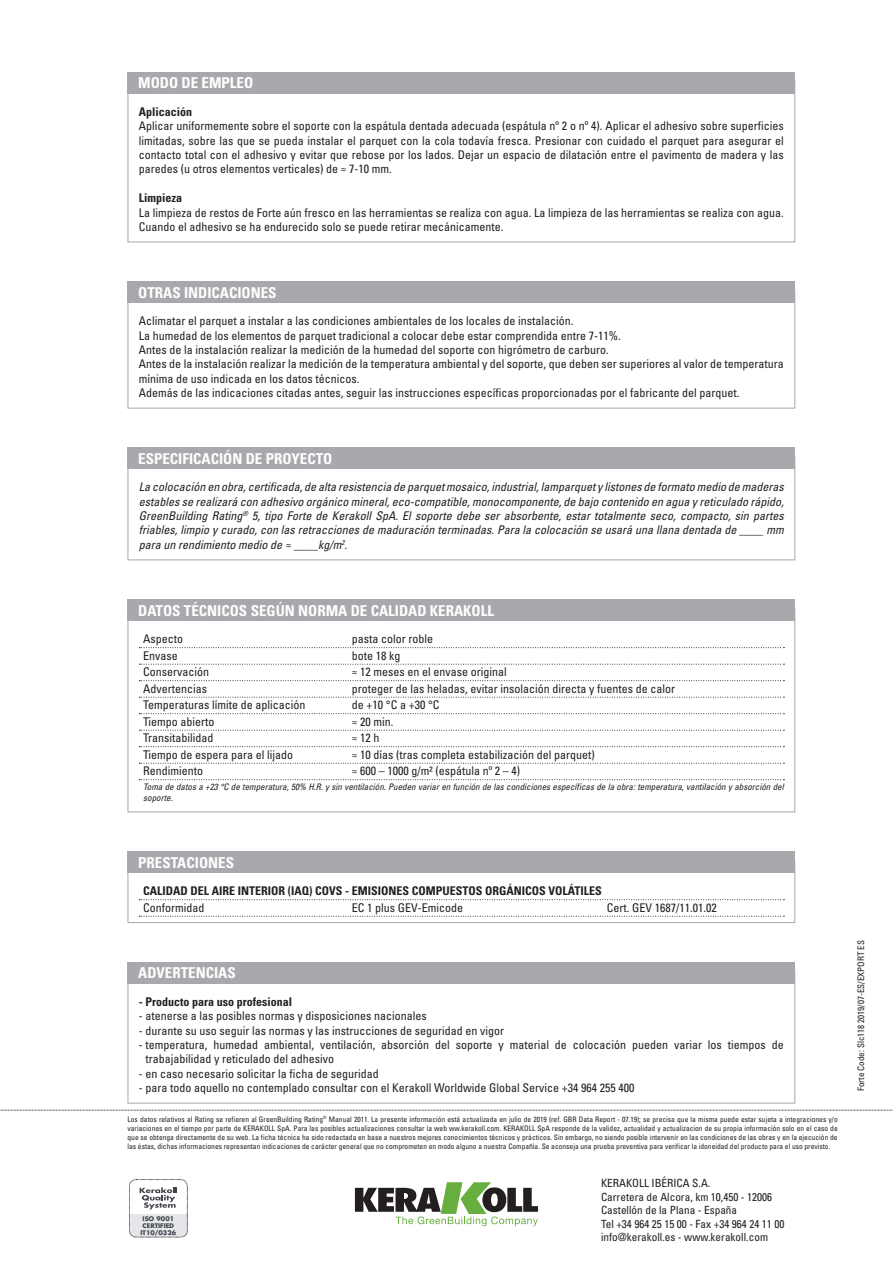
<style>
.page{position:relative;width:893px;height:1263px;background:#fff}
.page>*{position:absolute;margin:0;border:0;box-sizing:border-box;transform-origin:0 0}
.t1{font:700 condensed 15px "Univers LT Std";color:#fff}
.t2{font:condensed 12px/14.4px "Univers LT Std";color:#231f20}
.t3{font:italic condensed 12px/14.4px "Univers LT Std";color:#231f20;text-align:justify}
.t4{font:700 condensed 12px "Univers LT Std";color:#231f20}
.t5{font:condensed 11.25px/13.5px "Univers LT Std";color:#231f20}
.t6{font:italic condensed 9px/10.8px "Univers LT Std";color:#231f20}
.t7{font:condensed 9px "Univers LT Std";color:#231f20}
.t8{font:condensed 7.5px/9px "Univers LT Std";color:#231f20;text-align:justify}
.t9{font:700 6.3px/7.5px "Futura Std";color:#40444a;text-align:center}
</style>
<div class="page">
<svg style="left:0;top:1110px;width:893px;height:1px"></svg>
<svg style="left:355px;top:1182px;width:183px;height:44px"></svg>
<div style="left:129px;top:1179px;width:59px;height:58px;border:1px dashed #0f0c12;border-radius:7px"></div>
<svg style="left:129px;top:1187px;width:58px;height:50px"></svg>
<div style="left:128px;top:72px;width:667px;height:22px;background:#a8a9ad"></div>
<div style="left:128px;top:290px;width:667px;height:118px;border:1px solid #a8a9ad"></div>
<div style="left:128px;top:282px;width:667px;height:21px;background:#a8a9ad"></div>
<div style="left:128px;top:456px;width:667px;height:104px;border:1px solid #a8a9ad"></div>
<div style="left:128px;top:448px;width:667px;height:21px;background:#a8a9ad"></div>
<div style="left:128px;top:971px;width:667px;height:132px;border:1px solid #a8a9ad"></div>
<div style="left:128px;top:962px;width:667px;height:21px;background:#a8a9ad"></div>
<svg style="left:139px;top:899px;width:645px;height:1px"></svg>
<svg style="left:139px;top:916px;width:645px;height:1px"></svg>
<div style="left:128px;top:860px;width:667px;height:63px;border:1px solid #a8a9ad"></div>
<div style="left:128px;top:852px;width:667px;height:21px;background:#a8a9ad"></div>
<svg style="left:139px;top:647px;width:645px;height:1px"></svg>
<svg style="left:139px;top:664px;width:645px;height:1px"></svg>
<svg style="left:139px;top:680px;width:645px;height:1px"></svg>
<svg style="left:139px;top:697px;width:645px;height:1px"></svg>
<svg style="left:139px;top:713px;width:645px;height:1px"></svg>
<svg style="left:139px;top:730px;width:645px;height:1px"></svg>
<svg style="left:139px;top:746px;width:645px;height:1px"></svg>
<svg style="left:139px;top:763px;width:645px;height:1px"></svg>
<svg style="left:139px;top:779px;width:645px;height:1px"></svg>
<div style="left:128px;top:600px;width:667px;height:21px;background:#a8a9ad"></div>
<p class="t1" style="left:138px;top:74px;width:116px">MODO DE EMPLEO</p>
<p class="t4" style="left:139px;top:104px;width:55px">Aplicación</p>
<p class="t2" style="left:139px;top:119px;width:646px;text-align:justify">Aplicar uniformemente sobre el soporte con la espátula dentada adecuada (espátula nº 2 o nº 4). Aplicar el adhesivo sobre superficies limitadas, sobre las que se pueda instalar el parquet con la cola todavía fresca. Presionar con cuidado el parquet para asegurar el contacto total con el adhesivo y evitar que rebose por los lados. Dejar un espacio de dilatación entre el pavimento de madera y las paredes (u otros elementos verticales) de ≈ 7-10 mm.</p>
<p class="t4" style="left:139px;top:191px;width:45px">Limpieza</p>
<p class="t2" style="left:139px;top:205px;width:646px">La limpieza de restos de Forte aún fresco en las herramientas se realiza con agua. La limpieza de las herramientas se realiza con agua.<br>Cuando el adhesivo se ha endurecido solo se puede retirar mecánicamente.</p>
<p class="t1" style="left:138px;top:283px;width:140px">OTRAS INDICACIONES</p>
<p class="t2" style="left:139px;top:313px;width:646px">Aclimatar el parquet a instalar a las condiciones ambientales de los locales de instalación.<br>La humedad de los elementos de parquet tradicional a colocar debe estar comprendida entre 7-11%.<br>Antes de la instalación realizar la medición de la humedad del soporte con higrómetro de carburo.<br>Antes de la instalación realizar la medición de la temperatura ambiental y del soporte, que deben ser superiores al valor de temperatura mínima de uso indicada en los datos técnicos.<br>Además de las indicaciones citadas antes, seguir las instrucciones específicas proporcionadas por el fabricante del parquet.</p>
<p class="t1" style="left:138px;top:449px;width:196px">ESPECIFICACIÓN DE PROYECTO</p>
<p class="t3" style="left:139px;top:480px;width:646px">La colocación en obra, certificada, de alta resistencia de parquet mosaico, industrial, lamparquet y listones de formato medio de maderas estables se realizará con adhesivo orgánico mineral, eco-compatible, monocomponente, de bajo contenido en agua y reticulado rápido, GreenBuilding Rating<sup>®</sup> 5, tipo Forte de Kerakoll SpA. El soporte debe ser absorbente, estar totalmente seco, compacto, sin partes friables, limpio y curado, con las retracciones de maduración terminadas. Para la colocación se usará una llana dentada de ____ mm para un rendimiento medio de ≈ ____kg/m<sup>2</sup>.</p>
<p class="t1" style="left:138px;top:601px;width:357px">DATOS TÉCNICOS SEGÚN NORMA DE CALIDAD KERAKOLL</p>
<p class="t2" style="left:143px;top:631px;width:41px">Aspecto</p>
<p class="t2" style="left:352px;top:631px;width:83px">pasta color roble</p>
<p class="t2" style="left:143px;top:648px;width:36px">Envase</p>
<p class="t2" style="left:352px;top:648px;width:50px">bote 18 kg</p>
<p class="t2" style="left:143px;top:664px;width:67px">Conservación</p>
<p class="t2" style="left:352px;top:664px;width:156px">≈ 12 meses en el envase original</p>
<p class="t2" style="left:143px;top:681px;width:65px">Advertencias</p>
<p class="t2" style="left:352px;top:681px;width:325px">proteger de las heladas, evitar insolación directa y fuentes de calor</p>
<p class="t2" style="left:143px;top:697px;width:164px">Temperaturas límite de aplicación</p>
<p class="t2" style="left:352px;top:697px;width:89px">de +10 °C a +30 °C</p>
<p class="t2" style="left:143px;top:714px;width:73px">Tiempo abierto</p>
<p class="t2" style="left:352px;top:714px;width:43px">≈ 20 min.</p>
<p class="t2" style="left:143px;top:730px;width:72px">Transitabilidad</p>
<p class="t2" style="left:352px;top:730px;width:29px">≈ 12 h</p>
<p class="t2" style="left:143px;top:747px;width:151px">Tiempo de espera para el lijado</p>
<p class="t2" style="left:352px;top:747px;width:244px">≈ 10 días (tras completa estabilización del parquet)</p>
<p class="t2" style="left:143px;top:763px;width:61px">Rendimiento</p>
<p class="t2" style="left:352px;top:763px;width:170px">≈ 600 – 1000 g/m² (espátula nº 2 – 4)</p>
<p class="t6" style="left:143px;top:781px;width:642px">Toma de datos a +23 °C de temperatura, 50% H.R. y sin ventilación. Pueden variar en función de las condiciones específicas de la obra: temperatura, vantilación y absorción del soporte.</p>
<p class="t1" style="left:138px;top:853px;width:97px">PRESTACIONES</p>
<p class="t4" style="left:143px;top:883px;width:460px">CALIDAD DEL AIRE INTERIOR (IAQ) COVS - EMISIONES COMPUESTOS ORGÁNICOS VOLÁTILES</p>
<p class="t2" style="left:143px;top:900px;width:63px">Conformidad</p>
<p class="t2" style="left:352px;top:900px;width:113px">EC 1 plus GEV-Emicode</p>
<p class="t2" style="left:607px;top:900px;width:111px">Cert. GEV 1687/11.01.02</p>
<p class="t1" style="left:138px;top:964px;width:99px">ADVERTENCIAS</p>
<p class="t4" style="left:139px;top:994px;width:155px">- Producto para uso profesional</p>
<p class="t2" style="left:139px;top:1008px;width:289px">- atenerse a las posibles normas y disposiciones nacionales</p>
<p class="t2" style="left:139px;top:1023px;width:367px">- durante su uso seguir las normas y las instrucciones de seguridad en vigor</p>
<p class="t2" style="left:146px;top:1037px;width:640px;text-indent:-7px">- temperatura, humedad ambiental, ventilación, absorción del soporte y material de colocación pueden variar los tiempos de trabajabilidad y reticulado del adhesivo</p>
<p class="t2" style="left:139px;top:1066px;width:241px">- en caso necesario solicitar la ficha de seguridad</p>
<p class="t2" style="left:139px;top:1080px;width:497px">- para todo aquello no contemplado consultar con el Kerakoll Worldwide Global Service +34 964 255 400</p>
<p class="t8" style="left:128px;top:1114px;width:712px">Los datos relativos al Rating se refieren al GreenBuilding Rating<sup>®</sup> Manual 2011. La presente información está actualizada en julio de 2019 (ref. GBR Data Report - 07.19); se precisa que la misma puede estar sujeta a integraciones y/o variaciones en el tiempo por parte de KERAKOLL SpA. Para las posibles actualizaciones consultar la web ww.kerakoll.com. KERAKOLL SpA responde de la validez, actualidad y actualizacion de su propia información solo en el caso de que se obtenga directamente de su web. La ficha técnica ha sido redactada en base a nuestros mejores conocimientos técnicos y prácticos. Sin embargo, no siendo posible intervenir en las condiciones de las obras y en la ejecución de las éstas, dichas informaciones representan indicaciones de carácter general que no comprometen en modo alguno a nuestra Compañía. Se aconseja una prueba preventiva para verificar la idoneidad del producto para el uso previsto.</p>
<p class="t9" style="left:141px;top:1214px;width:37px">ISO 9001<br>CERTIFIED<br>IT10/0326</p>
<p class="t5" style="left:601px;top:1176px;width:185px">KERAKOLL IBÉRICA S.A.<br>Carretera de Alcora, km 10,450 - 12006<br>Castellón de la Plana - España<br>Tel +34 964 25 15 00 - Fax +34 964 24 11 00 info@kerakoll.es - www.kerakoll.com</p>
<p class="t7" style="left:855px;top:1091px;width:152px;rotate:-90deg">Forte Code: Slc118 2019/07-ES/EXPORT ES</p>
</div>
